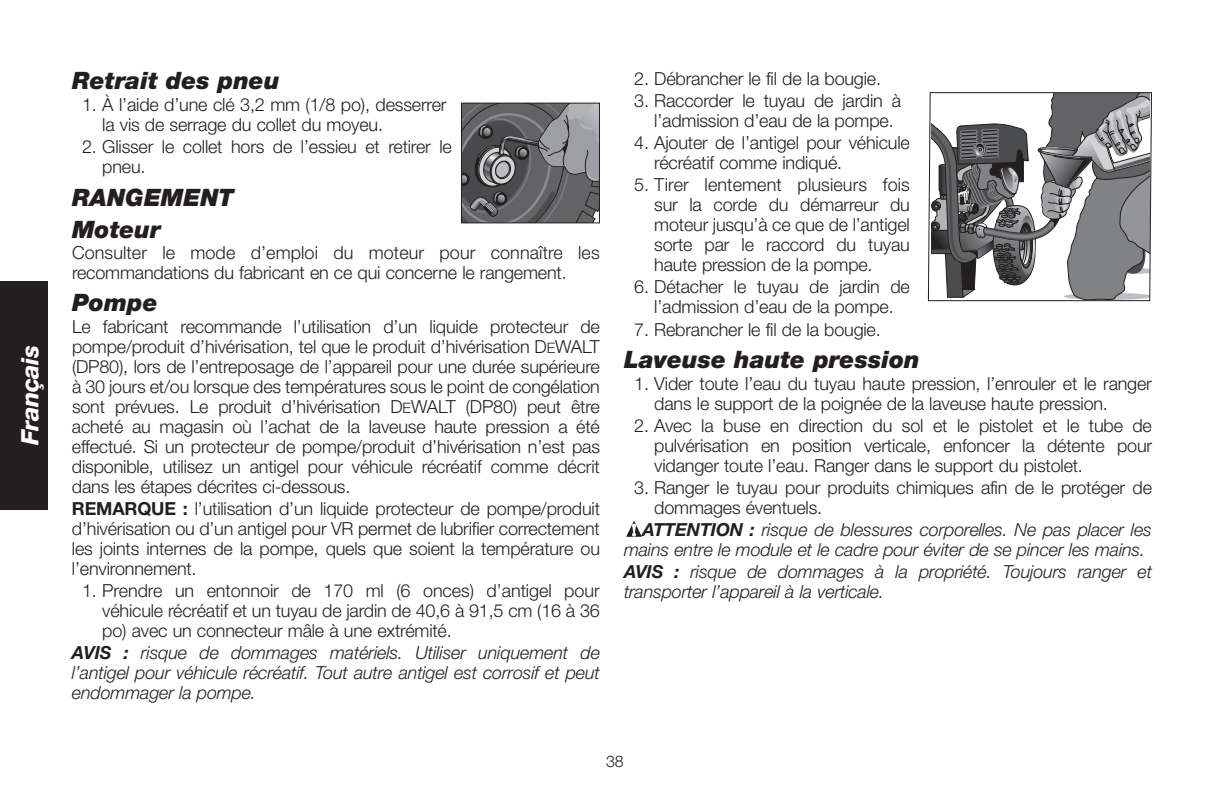
<style>
.page{position:relative;width:1224px;height:792px;background:#fff}
.page>*{position:absolute;margin:0;border:0;box-sizing:border-box;transform-origin:0 0}
.t1{font:italic 900 24px/32px "Helvetica Neue LT Std";color:#231f20}
.t2{font:italic 800 24px "Helvetica Neue LT Std";letter-spacing:-.02em;color:#fff}
.t3{font:300 18px/20px "Helvetica Neue LT Std";letter-spacing:-.01em;color:#231f20}
.t4{font:italic 300 18px/20px "Helvetica Neue LT Std";letter-spacing:-.01em;color:#231f20}
.t5{font:300 16px "Helvetica Neue LT Std";color:#231f20}
.s1{font-family:"Helvetica Neue LT Std Lt SC800";font-weight:400;font-size:14.4px}
.s2{font-weight:700}
</style>
<div class="page">
<div style="left:0;top:281px;width:47px;height:228px;background:#231f20"></div>
<svg style="left:463px;top:105px;width:135px;height:116px;background:#6c6c6f"></svg>
<div style="left:461px;top:103px;width:139px;height:120px;border:1px solid #231f20"></div>
<svg style="left:927px;top:92px;width:225px;height:210px"></svg>
<svg style="left:626px;top:521px;width:16px;height:16px"></svg>
<h1 class="t2" style="left:16px;top:445px;width:102px;rotate:-90deg">Français</h1>
<h1 class="t1" style="left:72px;top:64px;width:209px">Retrait des pneu</h1>
<p class="t3" style="left:102px;top:95px;width:346px;text-indent:-20px">1. À l’aide d’une clé 3,2 mm (1/8 po), desserrer la vis de serrage du collet du moyeu.</p>
<p class="t3" style="left:102px;top:137px;width:351px;text-indent:-20px">2. Glisser le collet hors de l’essieu et retirer le pneu.</p>
<h1 class="t1" style="left:72px;top:181px;width:164px">RANGEMENT<br>Moteur</h1>
<p class="t3" style="left:72px;top:243px;width:529px;line-height:19.4px">Consulter le mode d’emploi du moteur pour connaître les recommandations du fabricant en ce qui concerne le rangement.</p>
<h1 class="t1" style="left:72px;top:286px;width:87px">Pompe</h1>
<p class="t3" style="left:72px;top:316px;width:530px;text-align:justify">Le fabricant recommande l’utilisation d’un liquide protecteur de pompe/produit d’hivérisation, tel que le produit d’hivérisation D<span class="s1">e</span>WALT (DP80), lors de l’entreposage de l’appareil pour une durée supérieure à 30 jours et/ou lorsque des températures sous le point de congélation sont prévues. Le produit d’hivérisation D<span class="s1">e</span>WALT (DP80) peut être acheté au magasin où l’achat de la laveuse haute pression a été effectué. Si un protecteur de pompe/produit d’hivérisation n’est pas disponible, utilisez un antigel pour véhicule récréatif comme décrit dans les étapes décrites ci-dessous.</p>
<p class="t3" style="left:72px;top:498px;width:530px;text-align:justify"><span class="s2">REMARQUE :</span> l’utilisation d’un liquide protecteur de pompe/produit d’hivérisation ou d’un antigel pour VR permet de lubrifier correctement les joints internes de la pompe, quels que soient la température ou l’environnement.</p>
<p class="t3" style="left:102px;top:580px;width:499px;text-align:justify;text-indent:-20px">1. Prendre un entonnoir de 170 ml (6 onces) d’antigel pour véhicule récréatif et un tuyau de jardin de 40,6 à 91,5 cm (16 à 36 po) avec un connecteur mâle à une extrémité.</p>
<p class="t4" style="left:72px;top:643px;width:530px;text-align:justify"><span class="s2">AVIS :</span> risque de dommages matériels. Utiliser uniquement de l’antigel pour véhicule récréatif. Tout autre antigel est corrosif et peut endommager la pompe.</p>
<p class="t3" style="left:634px;top:68px;width:248px">2. Débrancher le fil de la bougie.</p>
<p class="t3" style="left:654px;top:90px;width:248px;text-indent:-20px">3. Raccorder le tuyau de jardin à l’admission d’eau de la pompe.</p>
<p class="t3" style="left:654px;top:132px;width:257px;text-indent:-20px">4. Ajouter de l’antigel pour véhicule récréatif comme indiqué.</p>
<p class="t3" style="left:654px;top:175px;width:257px;text-align:justify;text-indent:-20px">5. Tirer lentement plusieurs fois sur la corde du démarreur du moteur jusqu’à ce que de l’antigel sorte par le raccord du tuyau haute pression de la pompe.</p>
<p class="t3" style="left:634px;top:277px;width:277px;text-align:center">6. Détacher le tuyau de jardin de l’admission d’eau de la pompe.</p>
<p class="t3" style="left:634px;top:319px;width:248px">7. Rebrancher le fil de la bougie.</p>
<h1 class="t1" style="left:624px;top:343px;width:297px">Laveuse haute pression</h1>
<p class="t3" style="left:654px;top:373px;width:499px;text-indent:-20px">1. Vider toute l’eau du tuyau haute pression, l’enrouler et le ranger dans le support de la poignée de la laveuse haute pression.</p>
<p class="t3" style="left:654px;top:415px;width:500px;text-align:justify;text-indent:-20px">2. Avec la buse en direction du sol et le pistolet et le tube de pulvérisation en position verticale, enfoncer la détente pour vidanger toute l’eau. Ranger dans le support du pistolet.</p>
<p class="t3" style="left:654px;top:477px;width:499px;text-indent:-20px">3. Ranger le tuyau pour produits chimiques afin de le protéger de dommages éventuels.</p>
<p class="t4" style="left:624px;top:520px;width:529px;text-indent:18px"><span class="s2">ATTENTION :</span> risque de blessures corporelles. Ne pas placer les mains entre le module et le cadre pour éviter de se pincer les mains.</p>
<p class="t4" style="left:624px;top:562px;width:530px"><span class="s2">AVIS :</span> risque de dommages à la propriété. Toujours ranger et transporter l’appareil à la verticale.</p>
<p class="t5" style="left:606px;top:752px;width:19px">38</p>
</div>
